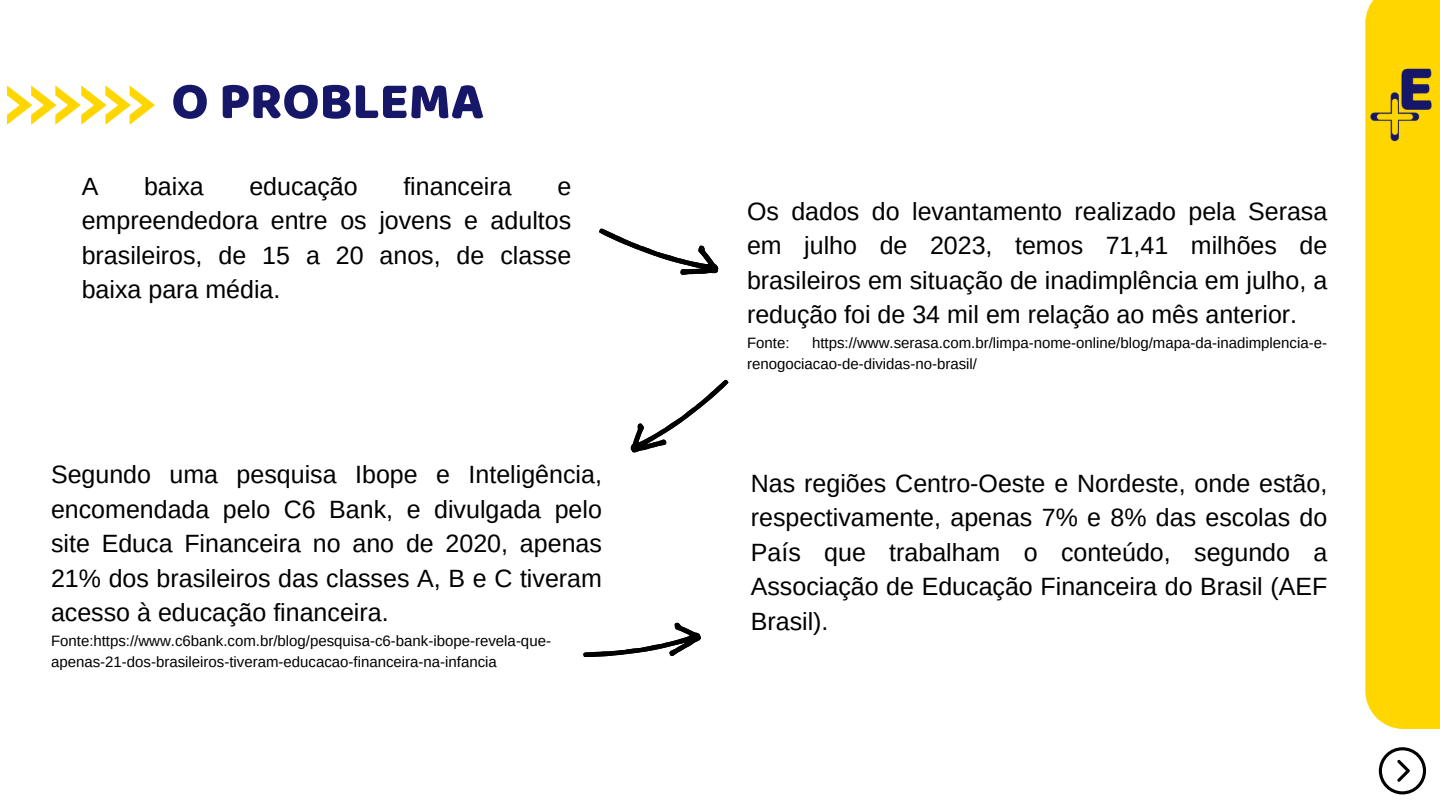
<style>
.page{position:relative;width:1440px;height:810px;background:#fff}
.page>*{position:absolute;margin:0;border:0;box-sizing:border-box;transform-origin:0 0}
.t1{font:53px "Baloo";color:#161769}
.t2{font:25px/34.5px "Arimo";color:#000;text-align:justify}
.t3{font:15px/21px "Arimo";color:#000}
</style>
<div class="page">
<svg style="left:7px;top:85px;width:148px;height:39px"></svg>
<svg style="left:1379px;top:747px;width:47px;height:47px"></svg>
<div style="left:1365px;top:0;width:75px;height:729px;background:#ffd600"></div>
<img style="left:1370px;top:68px;width:62px;height:74px">
<svg style="left:599px;top:228px;width:120px;height:47px"></svg>
<svg style="left:630px;top:379px;width:99px;height:74px"></svg>
<svg style="left:583px;top:622px;width:118px;height:35px"></svg>
<p class="t1" style="left:171px;top:69px;width:314px">O PROBLEMA</p>
<p class="t2" style="left:82px;top:169px;width:18px">A</p>
<p class="t2" style="left:144px;top:169px;width:61px">baixa</p>
<p class="t2" style="left:249px;top:169px;width:110px">educação</p>
<p class="t2" style="left:403px;top:169px;width:110px">financeira</p>
<p class="t2" style="left:82px;top:169px;width:491px;text-indent:476px">e empreendedora entre os jovens e adultos brasileiros, de 15 a 20 anos, de classe baixa para média.</p>
<p class="t2" style="left:51px;top:457px;width:552px">Segundo uma pesquisa Ibope e Inteligência, encomendada pelo C6 Bank, e divulgada pelo site Educa Financeira no ano de 2020, apenas 21% dos brasileiros das classes A, B e C tiveram acesso à educação financeira.</p>
<p class="t3" style="left:51px;top:630px;width:501px">Fonte:https://www.c6bank.com.br/blog/pesquisa-c6-bank-ibope-revela-que&shy;apenas-21-dos-brasileiros-tiveram-educacao-financeira-na-infancia</p>
<h1 class="t2" style="left:747px;top:194px;width:582px">Os dados do levantamento realizado pela Serasa em julho de 2023, temos 71,41 milhões de brasileiros em situação de inadimplência em julho, a redução foi de 34 mil em relação ao mês anterior.</h1>
<p class="t3" style="left:747px;top:332px;width:44px">Fonte:</p>
<p class="t3" style="left:747px;top:332px;width:582px;text-indent:65px">https://www.serasa.com.br/limpa-nome-online/blog/mapa-da-inadimplencia-e&shy;renogociacao-de-dividas-no-brasil/</p>
<p class="t2" style="left:751px;top:466px;width:578px">Nas regiões Centro-Oeste e Nordeste, onde estão, respectivamente, apenas 7% e 8% das escolas do País que trabalham o conteúdo, segundo a Associação de Educação Financeira do Brasil (AEF Brasil).</p>
</div>
